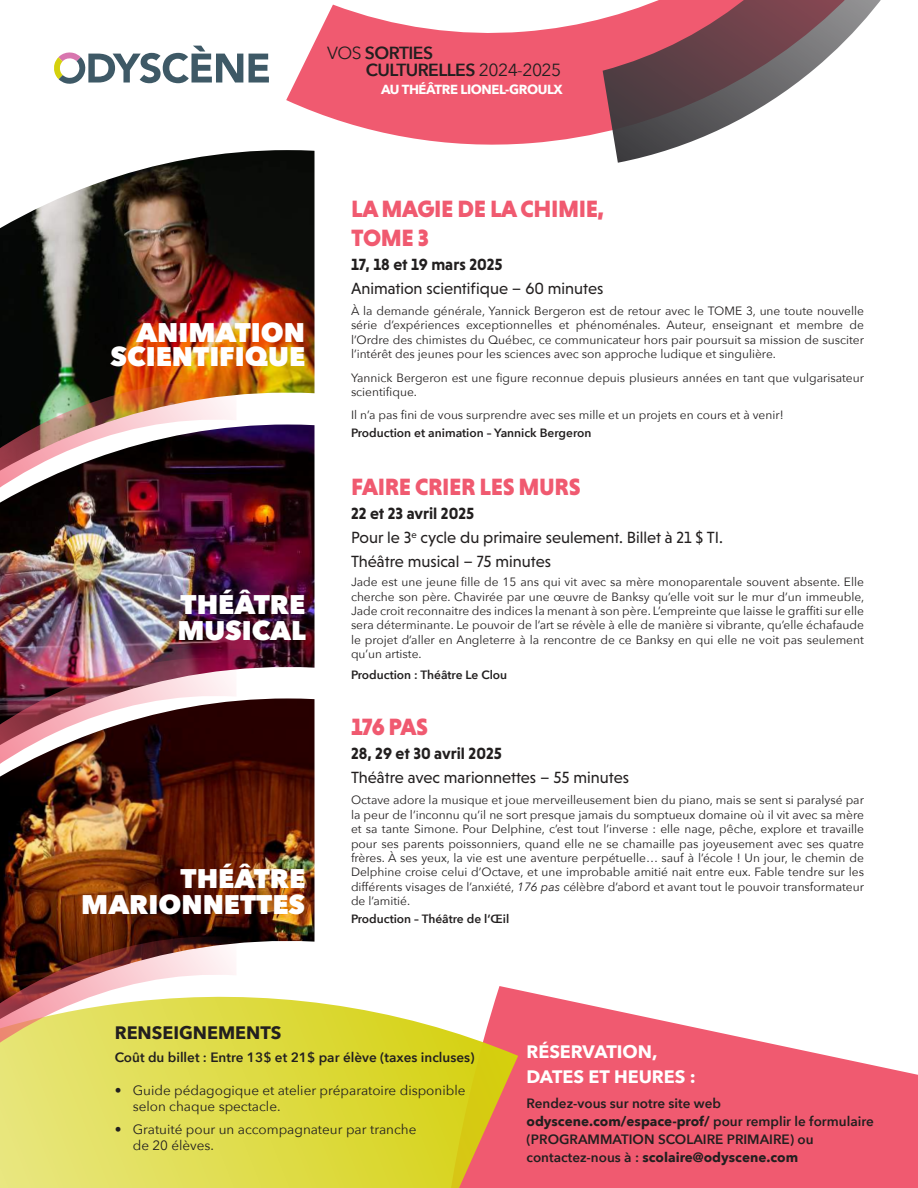
<style>
.page{position:relative;width:918px;height:1188px;background:#fff}
.page>*{position:absolute;margin:0;border:0;box-sizing:border-box;transform-origin:0 0}
.t1{font:800 26.85px/25.5px "Avenir Next";color:#fff;text-align:right}
.t2{font:900 24px/28.8px "Niveau Grotesk";letter-spacing:-.015em;color:#f05a70}
.t3{font:700 18px/24.8px "Avenir Next";color:#fff}
.t4{font:700 18px "Avenir Next";color:#221f1f}
.t5{font:600 17.55px/17.5px "Avenir Next";letter-spacing:-.03em;color:#221f1f}
.t6{font:16.5px/24.2px "Niveau Grotesk";color:#221f1f}
.t7{font:700 16.5px "Niveau Grotesk";color:#221f1f}
.t8{font:600 13.5px/18px "Avenir Next";color:#221f1f}
.t9{font:13.5px/16.2px "Avenir Next";color:#221f1f}
.t10{font:700 13.05px "Avenir Next";letter-spacing:-.03em;color:#fff}
.t11{font:12px/14.4px "Avenir Next";color:#221f1f;text-align:justify}
.t12{font:600 12px "Avenir Next";color:#221f1f}
.s1{font-weight:400}
.s2{font-weight:700}
.s3{font-style:italic}
</style>
<div class="page">
<svg style="left:499px;top:986px;width:419px;height:202px;fill:#f05a70"></svg>
<svg style="left:0;top:987px;width:518px;height:201px;background:#e1d455"></svg>
<svg style="left:286px;top:4px;width:317px;height:141px;fill:#f05a70"></svg>
<svg style="left:603px;top:0;width:278px;height:163px"></svg>
<svg style="left:249px;top:54px;width:20px;height:29px"></svg>
<svg style="left:54px;top:46px;width:189px;height:38px"></svg>
<img style="left:0;top:150px;width:314px;height:245px">
<img style="left:0;top:425px;width:314px;height:245px">
<img style="left:0;top:698px;width:314px;height:321px">
<img style="left:0;top:378px;width:237px;height:129px">
<img style="left:0;top:654px;width:237px;height:129px">
<svg style="left:0;top:933px;width:237px;height:129px;background:#bfa469"></svg>
<h3 class="t5" style="left:366px;top:45px;width:197px;text-indent:-39px"><span class="s1">VOS</span> SORTIES<br>CULTURELLES <span class="s1">2024-2025</span></h3>
<p class="t10" style="left:381px;top:82px;width:183px">AU THÉÂTRE LIONEL-GROULX</p>
<h1 class="t1" style="left:110px;top:321px;width:196px;line-height:24px">ANIMATION<br>SCIENTIFIQUE</h1>
<h1 class="t1" style="left:177px;top:592px;width:130px;text-align:left">THÉÂTRE<br>MUSICAL</h1>
<h1 class="t1" style="left:81px;top:866px;width:225px">THÉÂTRE<br>MARIONNETTES</h1>
<h2 class="t2" style="left:351px;top:195px;width:255px">LA MAGIE DE LA CHIMIE,<br>TOME 3</h2>
<h3 class="t7" style="left:351px;top:258px;width:153px">17, 18 et 19 mars 2025</h3>
<h3 class="t6" style="left:351px;top:277px;width:254px">Animation scientifique – 60 minutes</h3>
<p class="t11" style="left:351px;top:304px;width:515px">À la demande générale, Yannick Bergeron est de retour avec le TOME 3, une toute nouvelle série d’expériences exceptionnelles et phénoménales. Auteur, enseignant et membre de l’Ordre des chimistes du Québec, ce communicateur hors pair poursuit sa mission de susciter l’intérêt des jeunes pour les sciences avec son approche ludique et singulière.</p>
<p class="t11" style="left:351px;top:370px;width:515px">Yannick Bergeron est une figure reconnue depuis plusieurs années en tant que vulgarisateur scientifique.</p>
<p class="t11" style="left:351px;top:408px;width:434px">Il n’a pas fini de vous surprendre avec ses mille et un projets en cours et à venir!</p>
<p class="t12" style="left:351px;top:428px;width:242px">Production et animation – Yannick Bergeron</p>
<h2 class="t2" style="left:351px;top:474px;width:231px">FAIRE CRIER LES MURS</h2>
<h3 class="t6" style="left:351px;top:502px;width:373px"><span class="s2">22 et 23 avril 2025<br></span>Pour le 3<sup>e</sup> cycle du primaire seulement. Billet à 21 $ TI.<br>Théâtre musical – 75 minutes</h3>
<p class="t11" style="left:351px;top:574px;width:515px">Jade est une jeune fille de 15 ans qui vit avec sa mère monoparentale souvent absente. Elle cherche son père. Chavirée par une œuvre de Banksy qu’elle voit sur le mur d’un immeuble, Jade croit reconnaitre des indices la menant à son père. L’empreinte que laisse le graffiti sur elle sera déterminante. Le pouvoir de l’art se révèle à elle de manière si vibrante, qu’elle échafaude le projet d’aller en Angleterre à la rencontre de ce Banksy en qui elle ne voit pas seulement qu’un artiste.</p>
<p class="t12" style="left:351px;top:665px;width:158px">Production : Théâtre Le Clou</p>
<h2 class="t2" style="left:351px;top:714px;width:79px">176 PAS</h2>
<h3 class="t7" style="left:351px;top:747px;width:152px">28, 29 et 30 avril 2025</h3>
<h3 class="t6" style="left:351px;top:766px;width:280px">Théâtre avec marionnettes – 55 minutes</h3>
<p class="t11" style="left:351px;top:793px;width:515px">Octave adore la musique et joue merveilleusement bien du piano, mais se sent si paralysé par la peur de l’inconnu qu’il ne sort presque jamais du somptueux domaine où il vit avec sa mère et sa tante Simone. Pour Delphine, c’est tout l’inverse : elle nage, pêche, explore et travaille pour ses parents poissonniers, quand elle ne se chamaille pas joyeusement avec ses quatre frères. À ses yeux, la vie est une aventure perpétuelle… sauf à l’école ! Un jour, le chemin de Delphine croise celui d’Octave, et une improbable amitié nait entre eux. Fable tendre sur les différents visages de l’anxiété, <span class="s3">176 pas</span> célèbre d’abord et avant tout le pouvoir transformateur de l’amitié.</p>
<p class="t12" style="left:351px;top:914px;width:160px">Production – Théâtre de l’Œil</p>
<h3 class="t4" style="left:115px;top:1023px;width:168px">RENSEIGNEMENTS</h3>
<p class="t8" style="left:115px;top:1048px;width:361px">Coût du billet : Entre 13$ et 21$ par élève (taxes incluses)</p>
<p class="t9" style="left:133px;top:1082px;width:334px;text-indent:-18px">• Guide pédagogique et atelier préparatoire disponible selon chaque spectacle.</p>
<p class="t9" style="left:133px;top:1121px;width:285px;text-indent:-18px">• Gratuité pour un accompagnateur par tranche de 20 élèves.</p>
<h3 class="t3" style="left:526px;top:1040px;width:171px">RÉSERVATION,<br>DATES ET HEURES :</h3>
<p class="t8" style="left:526px;top:1093px;width:349px">Rendez-vous sur notre site web <span class="s2">odyscene.com/espace-prof/</span> pour remplir le formulaire (PROGRAMMATION SCOLAIRE PRIMAIRE) ou contactez-nous à : <span class="s2">scolaire@odyscene.com</span></p>
</div>
